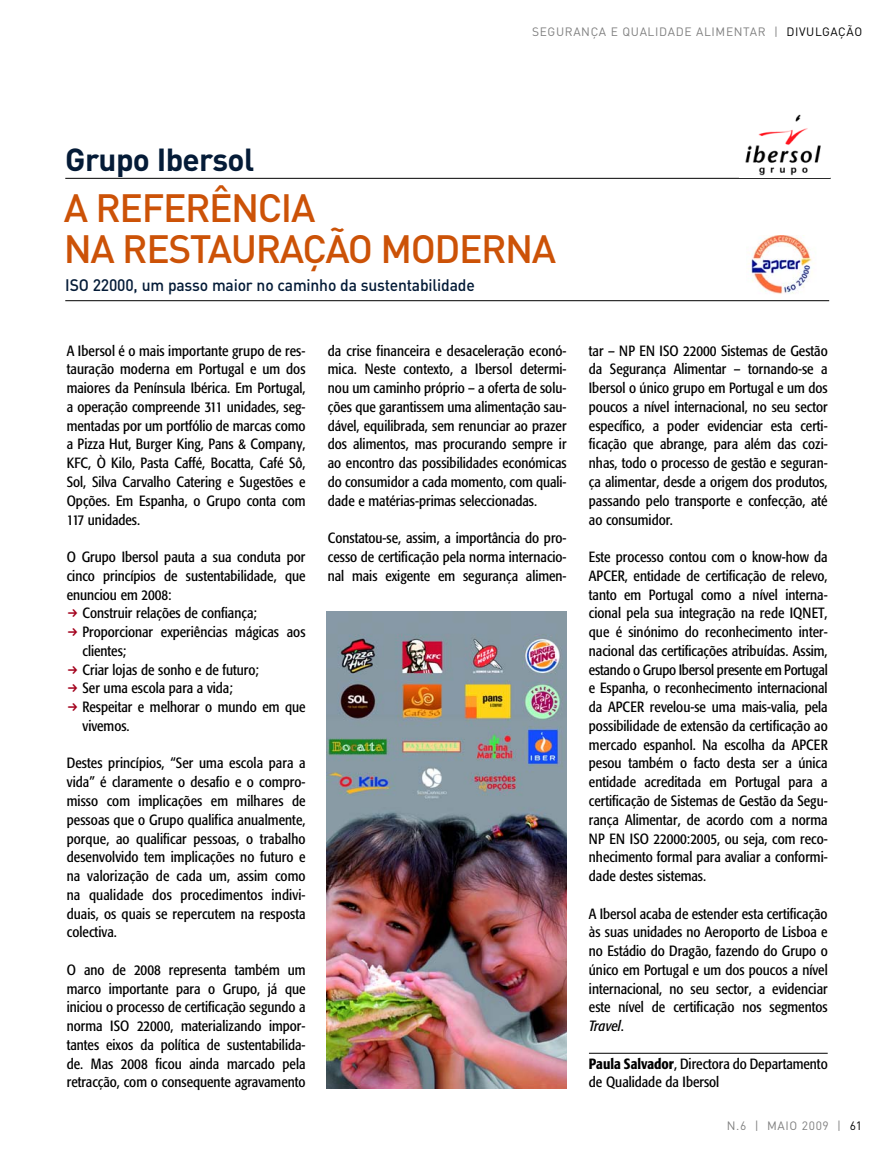
<style>
.page{position:relative;width:893px;height:1149px;background:#fff}
.page>*{position:absolute;margin:0;border:0;box-sizing:border-box;transform-origin:0 0}
.t1{font:500 39px/40.5px "DIN";letter-spacing:-.035em;color:#cc5207}
.t2{font:700 31.5px "DIN";letter-spacing:-.02em;color:#041b37}
.t3{font:500 16.5px "DIN";letter-spacing:-.01em;color:#041b37;scale:.95 1}
.t4{font:condensed 14.7px/18.8px "Formata";color:#000;text-align:justify}
.t5{font:12px "DIN";letter-spacing:.05em;color:#808080}
.s1{color:#000}
.s2{font-style:italic}
.s3{font-weight:500}
</style>
<div class="page">
<hr style="left:589px;top:1052px;width:239px;height:1px;background:#000">
<hr style="left:65px;top:178px;width:766px;height:1px;background:#000">
<hr style="left:65px;top:300px;width:764px;height:1px;background:#000">
<img style="left:745px;top:114px;width:76px;height:62px">
<img style="left:326px;top:611px;width:241px;height:476px">
<img style="left:748px;top:236px;width:64px;height:58px">
<p class="t5" style="left:532px;top:28px;width:332px">SEGURANÇA E QUALIDADE ALIMENTAR | <span class="s1">DIVULGAÇÃO</span></p>
<h2 class="t2" style="left:65px;top:148px;width:190px">Grupo Ibersol</h2>
<h1 class="t1" style="left:64px;top:193px;width:494px">A REFERÊNCIA<br>NA RESTAURAÇÃO MODERNA</h1>
<p class="t3" style="left:65px;top:279px;width:433px">ISO 22000, um passo maior no caminho da sustentabilidade</p>
<p class="t4" style="left:67px;top:342px;width:240px">A Ibersol é o mais importante grupo de res&shy;tauração moderna em Portugal e um dos maiores da Península Ibérica. Em Portugal, a operação compreende 311 unidades, seg&shy;mentadas por um portfólio de marcas como a Pizza Hut, Burger King, Pans &amp; Company, KFC, Ò Kilo, Pasta Caffé, Bocatta, Café Sô, Sol, Silva Carvalho Catering e Sugestões e Opções. Em Espanha, o Grupo conta com 117 unidades.</p>
<p class="t4" style="left:67px;top:548px;width:240px">O Grupo Ibersol pauta a sua conduta por</p>
<p class="t4" style="left:67px;top:567px;width:240px">cinco princípios de sustentabilidade, que</p>
<p class="t4" style="left:67px;top:586px;width:106px">enunciou em 2008:</p>
<p class="t4" style="left:83px;top:604px;width:176px">Construir relações de confiança;</p>
<p class="t4" style="left:83px;top:623px;width:224px">Proporcionar experiências mágicas aos</p>
<p class="t4" style="left:83px;top:642px;width:45px">clientes;</p>
<p class="t4" style="left:83px;top:661px;width:178px">Criar lojas de sonho e de futuro;</p>
<p class="t4" style="left:83px;top:679px;width:152px">Ser uma escola para a vida;</p>
<p class="t4" style="left:83px;top:698px;width:225px">Respeitar e melhorar o mundo em que</p>
<p class="t4" style="left:83px;top:717px;width:49px">vivemos.</p>
<p class="t4" style="left:67px;top:754px;width:240px">Destes princípios, “Ser uma escola para a vida” é claramente o desafio e o compro&shy;misso com implicações em milhares de pessoas que o Grupo qualifica anualmente, porque, ao qualificar pessoas, o trabalho desenvolvido tem implicações no futuro e na valorização de cada um, assim como na qualidade dos procedimentos indivi&shy;duais, os quais se repercutem na resposta colectiva.</p>
<p class="t4" style="left:67px;top:961px;width:240px">O ano de 2008 representa também um marco importante para o Grupo, já que iniciou o processo de certificação segundo a norma ISO 22000, materializando impor&shy;tantes eixos da política de sustentabilida&shy;de. Mas 2008 ficou ainda marcado pela retracção, com o consequente agravamento</p>
<p class="t4" style="left:328px;top:342px;width:240px">da crise financeira e desaceleração econó&shy;mica. Neste contexto, a Ibersol determi&shy;nou um caminho próprio – a oferta de solu&shy;ções que garantissem uma alimentação sau&shy;dável, equilibrada, sem renunciar ao prazer dos alimentos, mas procurando sempre ir ao encontro das possibilidades económicas do consumidor a cada momento, com quali&shy;dade e matérias-primas seleccionadas.</p>
<p class="t4" style="left:328px;top:529px;width:240px">Constatou-se, assim, a importância do pro&shy;cesso de certificação pela norma internacio&shy;nal mais exigente em segurança alimen-</p>
<p class="t4" style="left:589px;top:342px;width:240px">tar – NP EN ISO 22000 Sistemas de Gestão da Segurança Alimentar – tornando-se a Ibersol o único grupo em Portugal e um dos poucos a nível internacional, no seu sector específico, a poder evidenciar esta certi&shy;ficação que abrange, para além das cozi&shy;nhas, todo o processo de gestão e seguran&shy;ça alimentar, desde a origem dos produtos, passando pelo transporte e confecção, até ao consumidor.</p>
<p class="t4" style="left:589px;top:548px;width:240px">Este processo contou com o know-how da APCER, entidade de certificação de relevo, tanto em Portugal como a nível interna&shy;cional pela sua integração na rede IQNET, que é sinónimo do reconhecimento inter&shy;nacional das certificações atribuídas. Assim, estando o Grupo Ibersol presente em Portugal e Espanha, o reconhecimento internacional da APCER revelou-se uma mais-valia, pela possibilidade de extensão da certificação ao mercado espanhol. Na escolha da APCER pesou também o facto desta ser a única entidade acreditada em Portugal para a certificação de Sistemas de Gestão da Segu&shy;rança Alimentar, de acordo com a norma NP EN ISO 22000:2005, ou seja, com reco&shy;nhecimento formal para avaliar a conformi&shy;dade destes sistemas.</p>
<p class="t4" style="left:589px;top:904px;width:240px">A Ibersol acaba de estender esta certificação às suas unidades no Aeroporto de Lisboa e no Estádio do Dragão, fazendo do Grupo o único em Portugal e um dos poucos a nível internacional, no seu sector, a evidenciar este nível de certificação nos segmentos <span class="s2">Travel</span>.</p>
<p class="t4" style="left:589px;top:1054px;width:240px"><span class="s3">Paula Salvador</span>, Directora do Departamento de Qualidade da Ibersol</p>
<p class="t5" style="left:727px;top:1121px;width:137px">N.6 | MAIO 2009 | <span class="s1">61</span></p>
</div>
